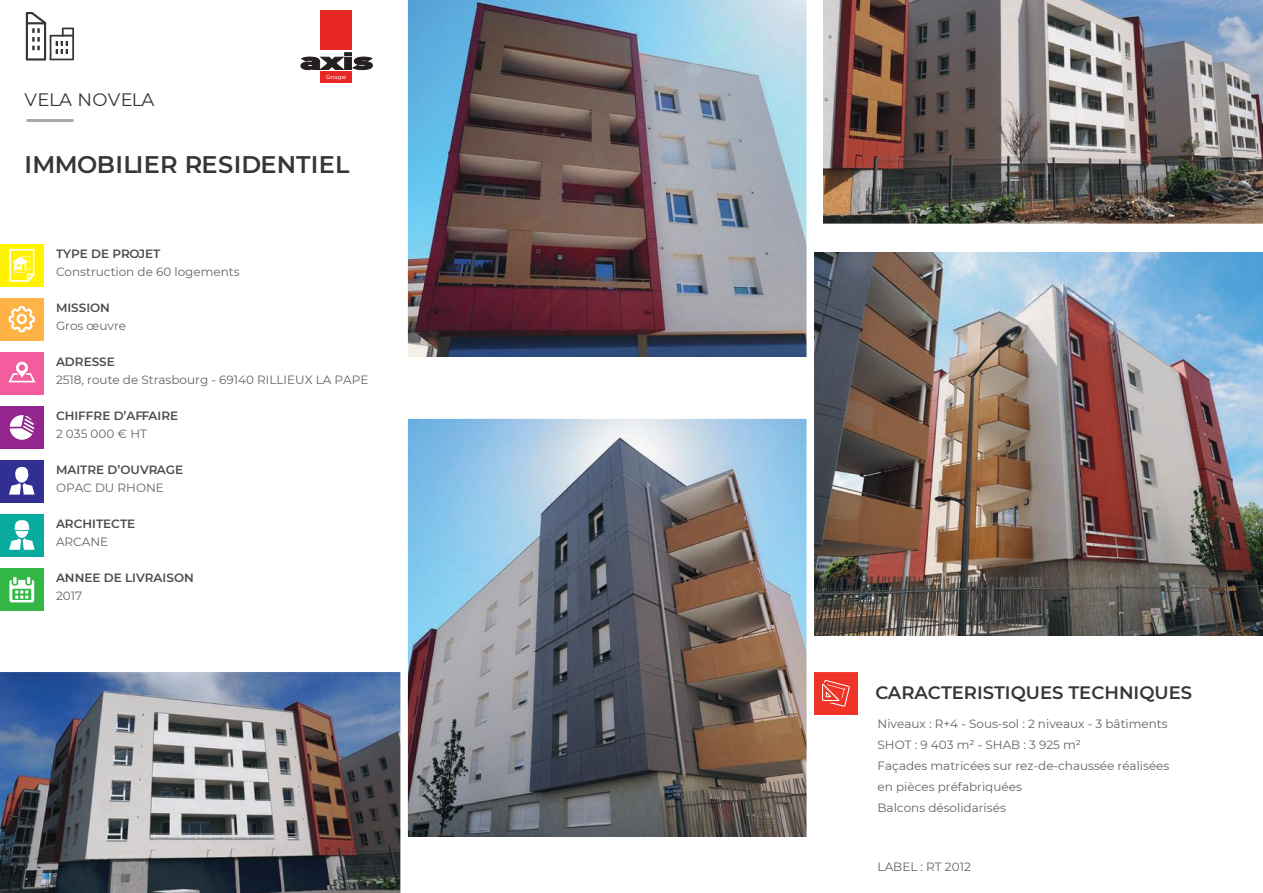
<style>
.page{position:relative;width:1263px;height:893px;background:#fff}
.page>*{position:absolute;margin:0;border:0;box-sizing:border-box;transform-origin:0 0}
.t1{font:600 24px "Montserrat";letter-spacing:.01em;color:#393535}
.t2{font:600 18px "Montserrat";color:#393535}
.t3{font:18px "Montserrat";letter-spacing:.005em;color:#393535}
.t4{font:12px/21px "Montserrat";color:#656365}
.t5{font:600 12px "Montserrat";color:#4e4b4c}
</style>
<div class="page">
<div style="left:814px;top:672px;width:44px;height:43px;background:#ef3427"></div>
<svg style="left:822px;top:680px;width:28px;height:27px"></svg>
<svg style="left:26px;top:12px;width:48px;height:49px"></svg>
<hr style="left:26px;top:119px;width:47px;height:3px;background:#aaaaac">
<div style="left:0;top:514px;width:44px;height:43px;background:#09aba0"></div>
<div style="left:0;top:460px;width:44px;height:43px;background:#313092"></div>
<div style="left:0;top:406px;width:44px;height:43px;background:#94258f"></div>
<div style="left:0;top:352px;width:44px;height:43px;background:#f35c9d"></div>
<div style="left:0;top:298px;width:44px;height:43px;background:#ffb346"></div>
<div style="left:0;top:244px;width:44px;height:43px;background:#fff300"></div>
<div style="left:0;top:568px;width:44px;height:43px;background:#33b848"></div>
<svg style="left:9px;top:249px;width:26px;height:33px"></svg>
<svg style="left:9px;top:306px;width:26px;height:26px"></svg>
<svg style="left:9px;top:361px;width:26px;height:21px"></svg>
<svg style="left:10px;top:415px;width:24px;height:25px"></svg>
<svg style="left:9px;top:467px;width:26px;height:28px"></svg>
<svg style="left:9px;top:520px;width:26px;height:30px"></svg>
<svg style="left:9px;top:577px;width:25px;height:25px"></svg>
<img style="left:814px;top:252px;width:449px;height:384px">
<img style="left:823px;top:0;width:440px;height:224px">
<img style="left:408px;top:0;width:398px;height:357px">
<img style="left:408px;top:419px;width:398px;height:418px">
<img style="left:0;top:672px;width:400px;height:221px">
<div style="left:320px;top:71px;width:32px;height:12px;background:#e62724"></div>
<div style="left:320px;top:10px;width:32px;height:40px;background:#e62724"></div>
<svg style="left:301px;top:53px;width:71px;height:27px"></svg>
<h2 class="t3" style="left:25px;top:87px;width:131px">VELA NOVELA</h2>
<h1 class="t1" style="left:25px;top:148px;width:327px">IMMOBILIER RESIDENTIEL</h1>
<p class="t5" style="left:56px;top:245px;width:106px">TYPE DE PROJET</p>
<p class="t4" style="left:56px;top:261px;width:185px">Construction de 60 logements</p>
<p class="t5" style="left:56px;top:299px;width:56px">MISSION</p>
<p class="t4" style="left:56px;top:315px;width:72px">Gros œuvre</p>
<p class="t5" style="left:56px;top:353px;width:60px">ADRESSE</p>
<p class="t4" style="left:56px;top:369px;width:314px">2518, route de Strasbourg - 69140 RILLIEUX LA PAPE</p>
<p class="t5" style="left:56px;top:407px;width:124px">CHIFFRE D’AFFAIRE</p>
<p class="t4" style="left:56px;top:423px;width:92px">2 035 000 € HT</p>
<p class="t5" style="left:56px;top:461px;width:129px">MAITRE D’OUVRAGE</p>
<p class="t4" style="left:56px;top:477px;width:109px">OPAC DU RHONE</p>
<p class="t5" style="left:56px;top:515px;width:81px">ARCHITECTE</p>
<p class="t4" style="left:56px;top:531px;width:54px">ARCANE</p>
<p class="t5" style="left:56px;top:569px;width:139px">ANNEE DE LIVRAISON</p>
<p class="t4" style="left:56px;top:585px;width:28px">2017</p>
<h2 class="t2" style="left:875px;top:680px;width:318px">CARACTERISTIQUES TECHNIQUES</h2>
<p class="t4" style="left:878px;top:713px;width:293px">Niveaux : R+4 - Sous-sol : 2 niveaux - 3 bâtiments SHOT : 9 403 m² - SHAB : 3 925 m²<br>Façades matricées sur rez-de-chaussée réalisées en pièces préfabriquées<br>Balcons désolidarisés</p>
<p class="t4" style="left:878px;top:856px;width:95px">LABEL : RT 2012</p>
</div>
